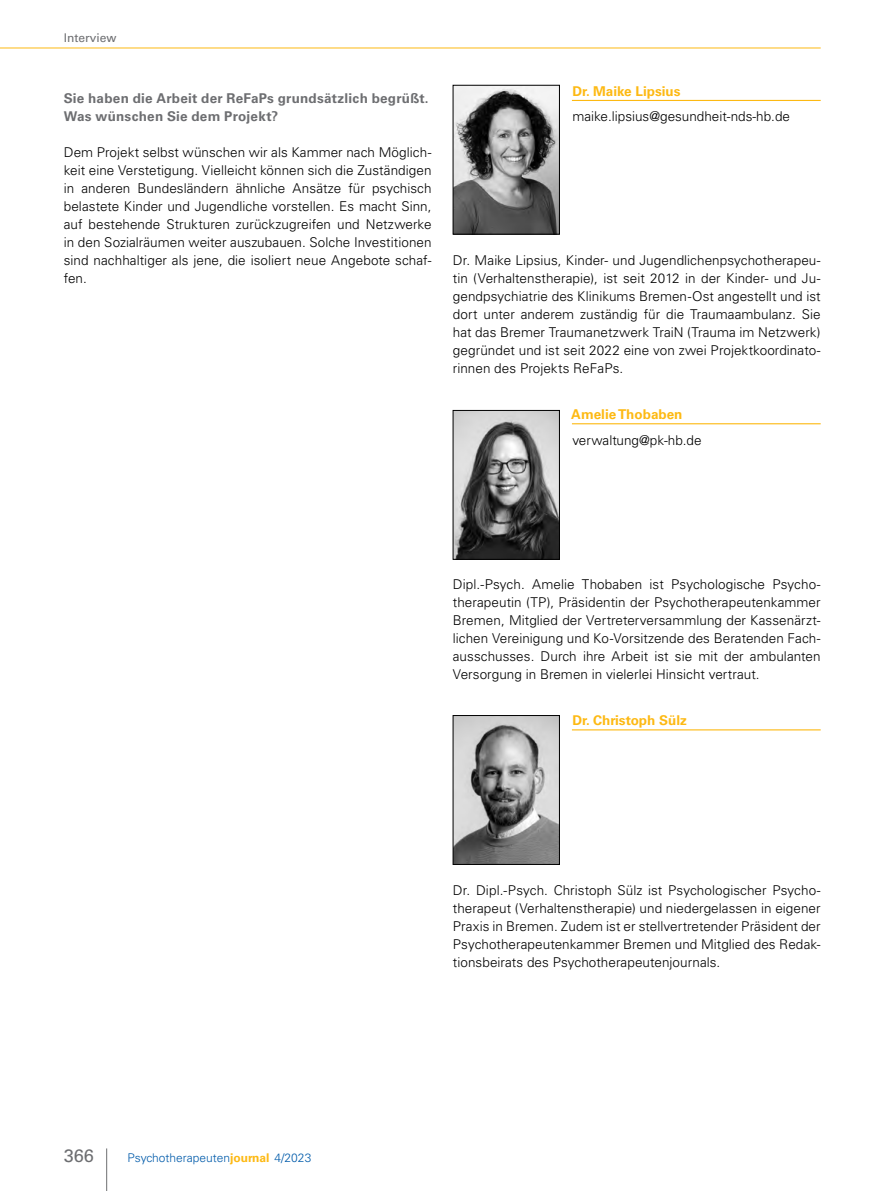
<style>
.page{position:relative;width:893px;height:1191px;background:#fff}
.page>*{position:absolute;margin:0;border:0;box-sizing:border-box;transform-origin:0 0}
.t1{font:18px "Univers LT Std";color:#6d6e71}
.t2{font:300 13.5px/18px "Univers LT Std";color:#000;text-align:justify}
.t3{font:700 13.5px/18px "Univers LT Std";letter-spacing:.02em;color:#6d6e71}
.t4{font:700 13.5px "Univers LT Std";color:#fdb913}
.t5{font:300 12px "Univers LT Std";color:#005baa}
.t6{font:12px "Univers LT Std";color:#6d6e71}
.s1{font-weight:700;color:#fdb913}
</style>
<div class="page">
<hr style="left:572px;top:100px;width:249px;height:1px;background:#fdb913">
<img style="left:455px;top:87px;width:103px;height:145px">
<div style="left:453px;top:85px;width:107px;height:149px;border:1px solid #000"></div>
<hr style="left:572px;top:423px;width:249px;height:1px;background:#fdb913">
<img style="left:455px;top:412px;width:103px;height:145px">
<div style="left:453px;top:410px;width:107px;height:149px;border:1px solid #000"></div>
<hr style="left:572px;top:729px;width:249px;height:1px;background:#fdb913">
<img style="left:455px;top:717px;width:103px;height:145px">
<div style="left:453px;top:715px;width:107px;height:149px;border:1px solid #000"></div>
<hr style="left:106px;top:1148px;width:1px;height:43px;background:#6d6e71">
<hr style="left:0;top:48px;width:821px;height:1px;background:#fdb913">
<p class="t6" style="left:64px;top:31px;width:54px">Interview</p>
<p class="t3" style="left:64px;top:89px;width:366px">Sie haben die Arbeit der ReFaPs grundsätzlich begrüßt.<br>Was wünschen Sie dem Projekt?</p>
<p class="t2" style="left:64px;top:143px;width:369px">Dem Projekt selbst wünschen wir als Kammer nach Möglich&shy;keit eine Verstetigung. Vielleicht können sich die Zuständigen in anderen Bundesländern ähnliche Ansätze für psychisch belastete Kinder und Jugendliche vorstellen. Es macht Sinn, auf bestehende Strukturen zurückzugreifen und Netzwerke in den Sozialräumen weiter auszubauen. Solche Investitionen sind nachhaltiger als jene, die isoliert neue Angebote schaf&shy;fen.</p>
<p class="t4" style="left:572px;top:83px;width:110px">Dr. Maike Lipsius</p>
<p class="t2" style="left:572px;top:107px;width:219px">maike.lipsius@gesundheit-nds-hb.de</p>
<p class="t2" style="left:453px;top:251px;width:369px">Dr. Maike Lipsius, Kinder- und Jugendlichenpsychotherapeu&shy;tin (Verhaltenstherapie), ist seit 2012 in der Kinder- und Ju&shy;gendpsychiatrie des Klinikums Bremen-Ost angestellt und ist dort unter anderem zuständig für die Traumaambulanz. Sie hat das Bremer Traumanetzwerk TraiN (Trauma im Netzwerk) gegründet und ist seit 2022 eine von zwei Projektkoordinato&shy;rinnen des Projekts ReFaPs.</p>
<p class="t4" style="left:571px;top:406px;width:113px">Amelie Thobaben</p>
<p class="t2" style="left:572px;top:431px;width:131px">verwaltung@pk-hb.de</p>
<p class="t2" style="left:453px;top:575px;width:369px">Dipl.-Psych. Amelie Thobaben ist Psychologische Psycho&shy;therapeutin (TP), Präsidentin der Psychotherapeutenkammer Bremen, Mitglied der Vertreterversammlung der Kassenärzt&shy;lichen Vereinigung und Ko-Vorsitzende des Beratenden Fach&shy;ausschusses. Durch ihre Arbeit ist sie mit der ambulanten Versorgung in Bremen in vielerlei Hinsicht vertraut.</p>
<p class="t4" style="left:572px;top:712px;width:116px">Dr. Christoph Sülz</p>
<p class="t2" style="left:453px;top:881px;width:369px">Dr. Dipl.-Psych. Christoph Sülz ist Psychologischer Psycho&shy;therapeut (Verhaltenstherapie) und niedergelassen in eigener Praxis in Bremen. Zudem ist er stellvertretender Präsident der Psychotherapeutenkammer Bremen und Mitglied des Redak&shy;tionsbeirats des Psychotherapeutenjournals.</p>
<h1 class="t1" style="left:64px;top:1144px;width:32px">366</h1>
<p class="t5" style="left:128px;top:1150px;width:185px">Psychotherapeuten<span class="s1">journal</span> 4/2023</p>
</div>
